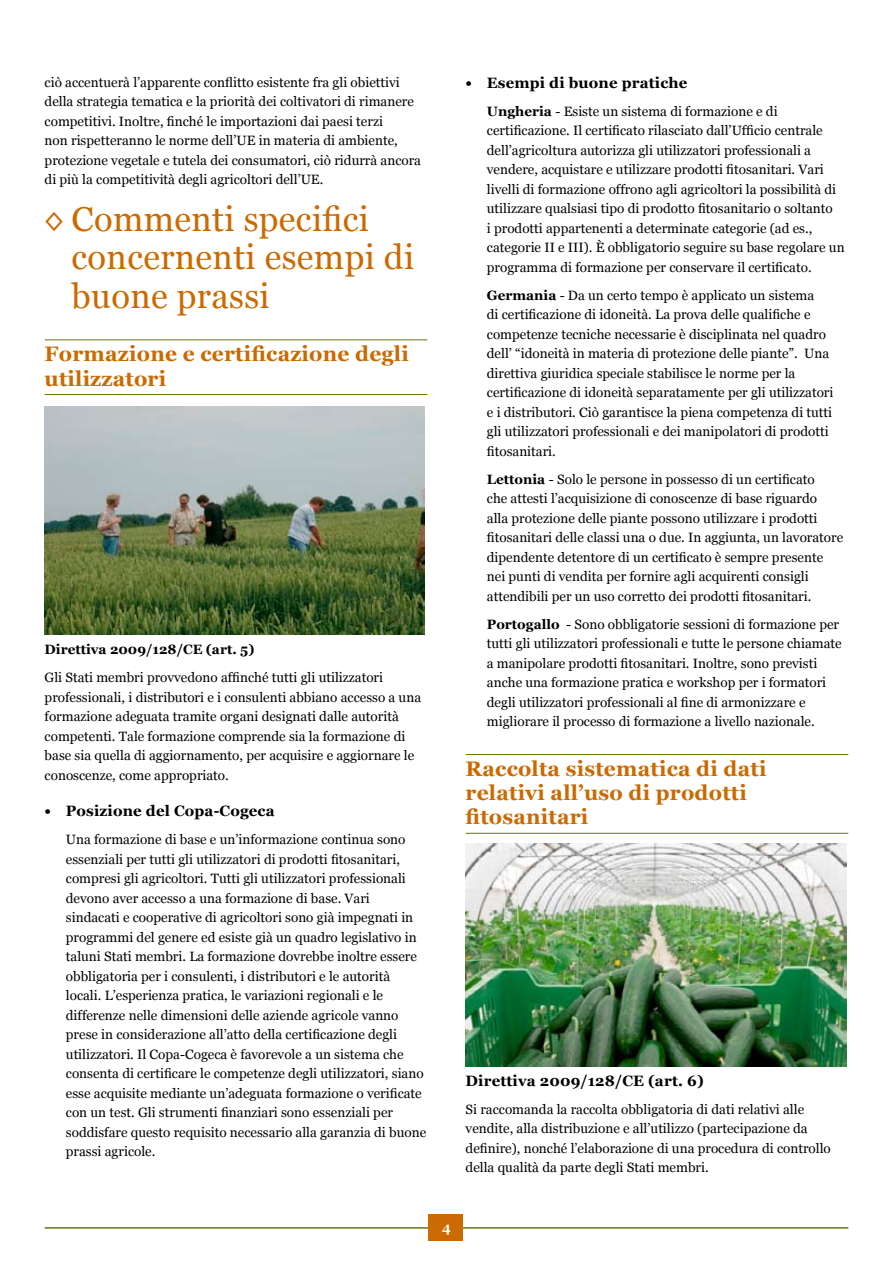
<style>
.page{position:relative;width:893px;height:1263px;background:#fff}
.page>*{position:absolute;margin:0;border:0;box-sizing:border-box;transform-origin:0 0}
.t1{font:34.5px/38.2px "Georgia";letter-spacing:.01em;color:#ca6a00}
.t2{font:700 21px/24.2px "Georgia";letter-spacing:.01em;color:#ca6a00}
.t3{font:700 15px "Georgia";letter-spacing:.01em;color:#000}
.t4{font:13.5px/19.5px "Georgia";color:#000}
.t5{font:700 13.5px "Georgia";color:#000}
.t6{font:700 13.5px "Georgia";color:#fff}
.s1{font-weight:700}
</style>
<div class="page">
<hr style="left:45px;top:1227px;width:803px;height:2px;background:#6b7311">
<div style="left:428px;top:1214px;width:35px;height:27px;background:#ca6a00"></div>
<hr style="left:45px;top:339px;width:382px;height:1px;background:#6b7311">
<hr style="left:45px;top:394px;width:382px;height:1px;background:#6b7311">
<img style="left:45px;top:407px;width:379px;height:228px">
<hr style="left:466px;top:754px;width:382px;height:1px;background:#6b7311">
<hr style="left:466px;top:833px;width:382px;height:1px;background:#6b7311">
<img style="left:466px;top:844px;width:381px;height:222px">
<p class="t4" style="left:45px;top:73px;width:378px">ciò accentuerà l’apparente conflitto esistente fra gli obiettivi della strategia tematica e la priorità dei coltivatori di rimanere competitivi. Inoltre, finché le importazioni dai paesi terzi<br>non rispetteranno le norme dell’UE in materia di ambiente, protezione vegetale e tutela dei consumatori, ciò ridurrà ancora di più la competitività degli agricoltori dell’UE.</p>
<h1 class="t1" style="left:72px;top:201px;width:344px;text-indent:-27px">◊ Commenti specifici concernenti esempi di buone prassi</h1>
<h2 class="t2" style="left:45px;top:342px;width:366px">Formazione e certificazione degli utilizzatori</h2>
<p class="t5" style="left:45px;top:641px;width:211px">Direttiva 2009/128/CE (art. 5)</p>
<p class="t4" style="left:45px;top:668px;width:378px">Gli Stati membri provvedono affinché tutti gli utilizzatori professionali, i distributori e i consulenti abbiano accesso a una formazione adeguata tramite organi designati dalle autorità competenti. Tale formazione comprende sia la formazione di base sia quella di aggiornamento, per acquisire e aggiornare le conoscenze, come appropriato.</p>
<p class="t3" style="left:45px;top:801px;width:232px">• Posizione del Copa-Cogeca</p>
<p class="t4" style="left:66px;top:830px;width:362px">Una formazione di base e un’informazione continua sono essenziali per tutti gli utilizzatori di prodotti fitosanitari, compresi gli agricoltori. Tutti gli utilizzatori professionali devono aver accesso a una formazione di base. Vari sindacati e cooperative di agricoltori sono già impegnati in programmi del genere ed esiste già un quadro legislativo in taluni Stati membri. La formazione dovrebbe inoltre essere obbligatoria per i consulenti, i distributori e le autorità locali. L’esperienza pratica, le variazioni regionali e le differenze nelle dimensioni delle aziende agricole vanno prese in considerazione all’atto della certificazione degli utilizzatori. Il Copa-Cogeca è favorevole a un sistema che consenta di certificare le competenze degli utilizzatori, siano esse acquisite mediante un’adeguata formazione o verificate con un test. Gli strumenti finanziari sono essenziali per soddisfare questo requisito necessario alla garanzia di buone prassi agricole.</p>
<p class="t3" style="left:466px;top:73px;width:223px">• Esempi di buone pratiche</p>
<p class="t4" style="left:487px;top:102px;width:359px"><span class="s1">Ungheria</span> - Esiste un sistema di formazione e di certificazione. Il certificato rilasciato dall’Ufficio centrale dell’agricoltura autorizza gli utilizzatori professionali a vendere, acquistare e utilizzare prodotti fitosanitari. Vari livelli di formazione offrono agli agricoltori la possibilità di utilizzare qualsiasi tipo di prodotto fitosanitario o soltanto<br>i prodotti appartenenti a determinate categorie (ad es., categorie II e III). È obbligatorio seguire su base regolare un programma di formazione per conservare il certificato.</p>
<p class="t4" style="left:487px;top:286px;width:348px"><span class="s1">Germania</span> - Da un certo tempo è applicato un sistema<br>di certificazione di idoneità. La prova delle qualifiche e competenze tecniche necessarie è disciplinata nel quadro dell’ “idoneità in materia di protezione delle piante”. Una direttiva giuridica speciale stabilisce le norme per la certificazione di idoneità separatamente per gli utilizzatori e i distributori. Ciò garantisce la piena competenza di tutti gli utilizzatori professionali e dei manipolatori di prodotti fitosanitari.</p>
<p class="t4" style="left:487px;top:470px;width:358px"><span class="s1">Lettonia</span> - Solo le persone in possesso di un certificato<br>che attesti l’acquisizione di conoscenze di base riguardo<br>alla protezione delle piante possono utilizzare i prodotti fitosanitari delle classi una o due. In aggiunta, un lavoratore dipendente detentore di un certificato è sempre presente nei punti di vendita per fornire agli acquirenti consigli attendibili per un uso corretto dei prodotti fitosanitari.</p>
<p class="t4" style="left:487px;top:615px;width:356px"><span class="s1">Portogallo</span> - Sono obbligatorie sessioni di formazione per tutti gli utilizzatori professionali e tutte le persone chiamate a manipolare prodotti fitosanitari. Inoltre, sono previsti anche una formazione pratica e workshop per i formatori degli utilizzatori professionali al fine di armonizzare e migliorare il processo di formazione a livello nazionale.</p>
<h2 class="t2" style="left:466px;top:757px;width:302px">Raccolta sistematica di dati relativi all’uso di prodotti fitosanitari</h2>
<p class="t3" style="left:466px;top:1071px;width:240px">Direttiva 2009/128/CE (art. 6)</p>
<p class="t4" style="left:466px;top:1099px;width:367px">Si raccomanda la raccolta obbligatoria di dati relativi alle vendite, alla distribuzione e all’utilizzo (partecipazione da definire), nonché l’elaborazione di una procedura di controllo della qualità da parte degli Stati membri.</p>
<p class="t6" style="left:442px;top:1219px;width:10px">4</p>
</div>
